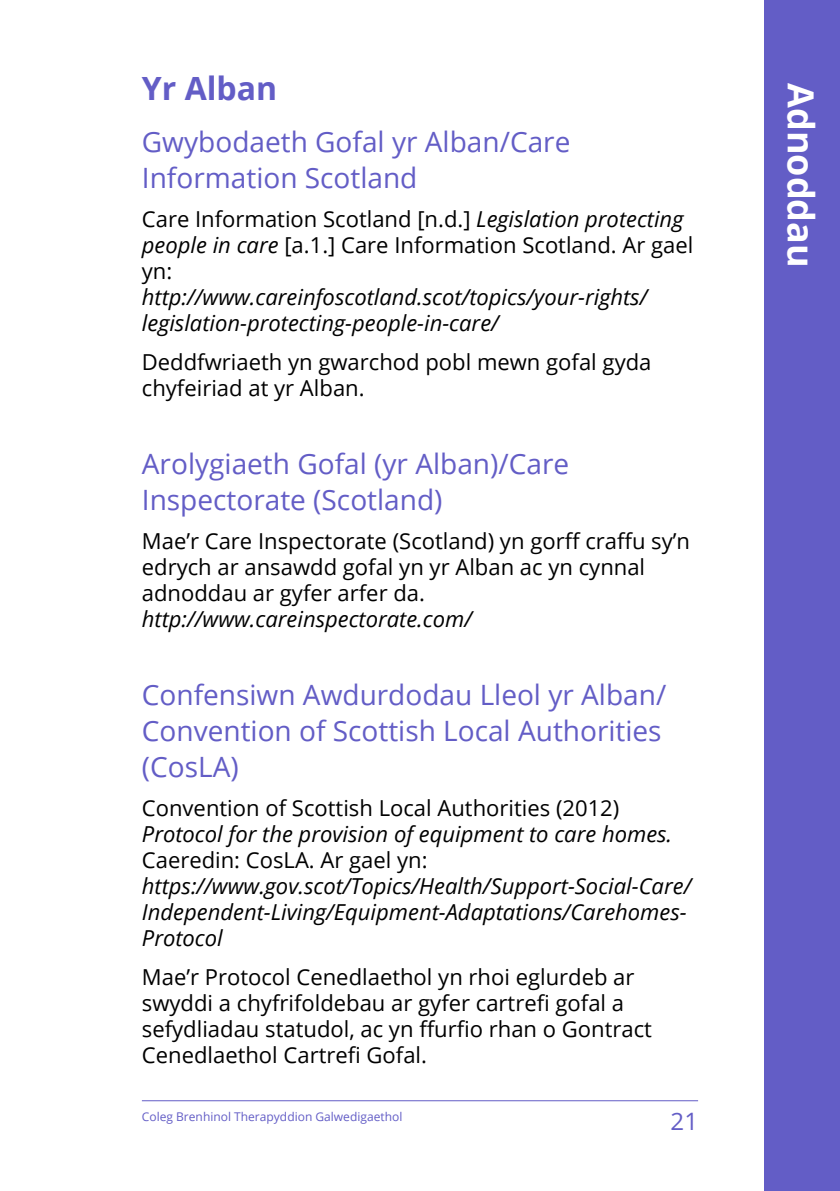
<style>
.page{position:relative;width:840px;height:1191px;background:#fff}
.page>*{position:absolute;margin:0;border:0;box-sizing:border-box;transform-origin:0 0}
.t1{font:700 36px "Open Sans";color:#fff}
.t2{font:700 32px "Open Sans";color:#635dc6}
.t3{font:28px/36px "Open Sans";color:#635dc6}
.t4{font:24px "Open Sans";color:#635dc6}
.t5{font:22px/26px "Open Sans";color:#000}
.t6{font:italic 22px/26px "Open Sans";color:#000}
.t7{font:12px "Open Sans";color:#635dc6}
.s1{font-style:italic}
</style>
<div class="page">
<hr style="left:142px;top:1100px;width:555px;height:1px;background:#635dc6">
<div style="left:764px;top:0;width:75px;height:1191px;background:#635dc6"></div>
<h2 class="t2" style="left:142px;top:66px;width:137px">Yr Alban</h2>
<p class="t3" style="left:142px;top:123px;width:430px">Gwybodaeth Gofal yr Alban/Care<br>Information Scotland</p>
<p class="t5" style="left:142px;top:205px;width:552px">Care Information Scotland [n.d.] <span class="s1">Legislation protecting people in care</span> [a.1.] Care Information Scotland. Ar gael yn:</p>
<p class="t6" style="left:142px;top:283px;width:506px">http://www.careinfoscotland.scot/topics/your-rights/ legislation-protecting-people-in-care/</p>
<p class="t5" style="left:142px;top:348px;width:511px">Deddfwriaeth yn gwarchod pobl mewn gofal gyda chyfeiriad at yr Alban.</p>
<p class="t3" style="left:142px;top:445px;width:428px">Arolygiaeth Gofal (yr Alban)/Care<br>Inspectorate (Scotland)</p>
<p class="t5" style="left:142px;top:527px;width:549px">Mae’r Care Inspectorate (Scotland) yn gorff craffu sy’n edrych ar ansawdd gofal yn yr Alban ac yn cynnal adnoddau ar gyfer arfer da.</p>
<p class="t6" style="left:142px;top:605px;width:331px">http://www.careinspectorate.com/</p>
<p class="t3" style="left:142px;top:676px;width:525px">Confensiwn Awdurdodau Lleol yr Alban/<br>Convention of Scottish Local Authorities (CosLA)</p>
<p class="t5" style="left:142px;top:794px;width:479px">Convention of Scottish Local Authorities (2012)</p>
<p class="t6" style="left:142px;top:820px;width:531px">Protocol for the provision of equipment to care homes.</p>
<p class="t5" style="left:142px;top:846px;width:287px">Caeredin: CosLA. Ar gael yn:</p>
<p class="t6" style="left:142px;top:872px;width:550px">https://www.gov.scot/Topics/Health/Support-Social-Care/<br>Independent-Living/Equipment-Adaptations/Carehomes-<br>Protocol</p>
<p class="t5" style="left:142px;top:963px;width:511px">Mae’r Protocol Cenedlaethol yn rhoi eglurdeb ar swyddi a chyfrifoldebau ar gyfer cartrefi gofal a sefydliadau statudol, ac yn ffurfio rhan o Gontract Cenedlaethol Cartrefi Gofal.</p>
<p class="t7" style="left:142px;top:1108px;width:262px">Coleg Brenhinol Therapyddion Galwedigaethol</p>
<p class="t4" style="left:670px;top:1104px;width:29px">21</p>
<h1 class="t1" style="left:825px;top:83px;width:186px;rotate:90deg">Adnoddau</h1>
</div>
